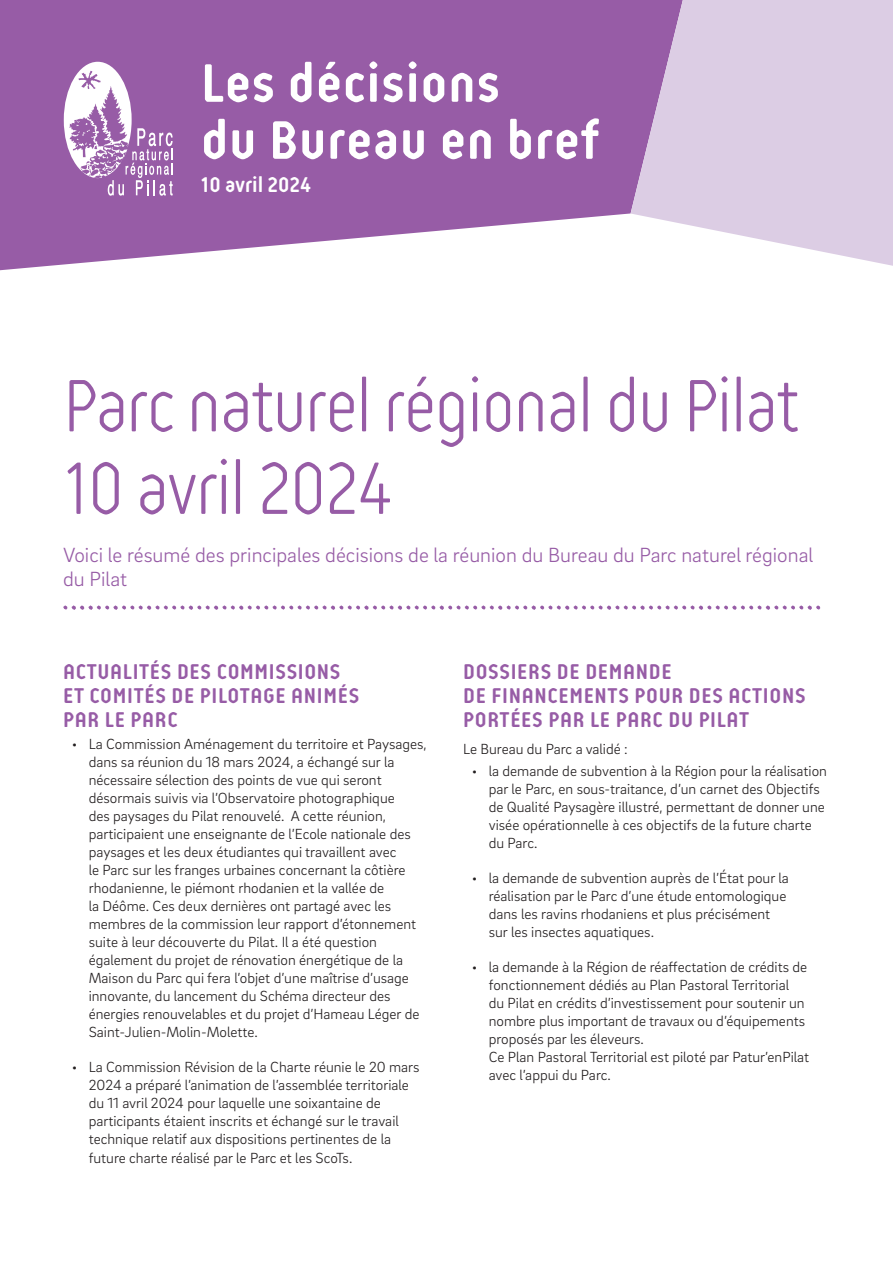
<style>
.page{position:relative;width:893px;height:1263px;background:#fff}
.page>*{position:absolute;margin:0;border:0;box-sizing:border-box;transform-origin:0 0}
.t1{font:300 78px/82.5px "Reso";letter-spacing:-.025em;color:#975ca6;scale:.95 1}
.t2{font:700 57px/57px "Reso";letter-spacing:.015em;color:#fff}
.t3{font:700 22.5px/24px "Reso";letter-spacing:.03em;color:#975ca6}
.t4{font:700 22.5px "Reso";color:#fff}
.t5{font:300 21px/24px "Brix Sans";color:#975ca6}
.t6{font:300 15px/18px "Brix Sans";color:#231f20}
</style>
<div class="page">
<svg style="left:0;top:0;width:631px;height:271px;background:#a36fb0"></svg>
<svg style="left:631px;top:0;width:262px;height:266px;background:#dac9e1"></svg>
<svg style="left:64px;top:62px;width:109px;height:134px"></svg>
<svg style="left:63px;top:605px;width:757px;height:5px"></svg>
<h2 class="t2" style="left:201px;top:55px;width:400px">LES DÉCISIONS<br>DU BUREAU EN BREF</h2>
<h3 class="t4" style="left:201px;top:173px;width:112px">10 AVRIL 2024</h3>
<h1 class="t1" style="left:63px;top:365px;width:777px">Parc naturel régional du Pilat<br>10 avril 2024</h1>
<h3 class="t5" style="left:63px;top:542px;width:751px">Voici le résumé des principales décisions de la réunion du Bureau du Parc naturel régional du Pilat</h3>
<h3 class="t3" style="left:63px;top:660px;width:298px">ACTUALITÉS DES COMMISSIONS<br>ET COMITÉS DE PILOTAGE ANIMÉS<br>PAR LE PARC</h3>
<p class="t6" style="left:89px;top:735px;width:340px;text-indent:-17px">• La Commission Aménagement du territoire et Paysages, dans sa réunion du 18 mars 2024, a échangé sur la nécessaire sélection des points de vue qui seront désormais suivis via l’Observatoire photographique<br>des paysages du Pilat renouvelé. A cette réunion, participaient une enseignante de l’Ecole nationale des paysages et les deux étudiantes qui travaillent avec<br>le Parc sur les franges urbaines concernant la côtière rhodanienne, le piémont rhodanien et la vallée de<br>la Déôme. Ces deux dernières ont partagé avec les membres de la commission leur rapport d’étonnement suite à leur découverte du Pilat. Il a été question également du projet de rénovation énergétique de la Maison du Parc qui fera l’objet d’une maîtrise d’usage innovante, du lancement du Schéma directeur des énergies renouvelables et du projet d’Hameau Léger de Saint-Julien-Molin-Molette.</p>
<p class="t6" style="left:89px;top:1058px;width:332px;text-indent:-17px">• La Commission Révision de la Charte réunie le 20 mars 2024 a préparé l’animation de l’assemblée territoriale du 11 avril 2024 pour laquelle une soixantaine de participants étaient inscrits et échangé sur le travail technique relatif aux dispositions pertinentes de la future charte réalisé par le Parc et les ScoTs.</p>
<h3 class="t3" style="left:463px;top:660px;width:344px">DOSSIERS DE DEMANDE<br>DE FINANCEMENTS POUR DES ACTIONS<br>PORTÉES PAR LE PA RC DU PILAT</h3>
<p class="t6" style="left:463px;top:739px;width:166px">Le Bureau du Parc a validé :</p>
<p class="t6" style="left:489px;top:761px;width:340px;text-indent:-17px">• la demande de subvention à la Région pour la réalisation par le Parc, en sous-traitance, d’un carnet des Objectifs de Qualité Paysagère illustré, permettant de donner une visée opérationnelle à ces objectifs de la future charte du Parc.</p>
<p class="t6" style="left:489px;top:868px;width:302px;text-indent:-17px">• la demande de subvention auprès de l’État pour la réalisation par le Parc d’une étude entomologique dans les ravins rhodaniens et plus précisément sur les insectes aquatiques.</p>
<p class="t6" style="left:489px;top:957px;width:322px;text-indent:-17px">• la demande à la Région de réaffectation de crédits de fonctionnement dédiés au Plan Pastoral Territorial<br>du Pilat en crédits d’investissement pour soutenir un nombre plus important de travaux ou d’équipements proposés par les éleveurs.<br>Ce Plan Pastoral Territorial est piloté par Patur’enPilat avec l’appui du Parc.</p>
</div>
